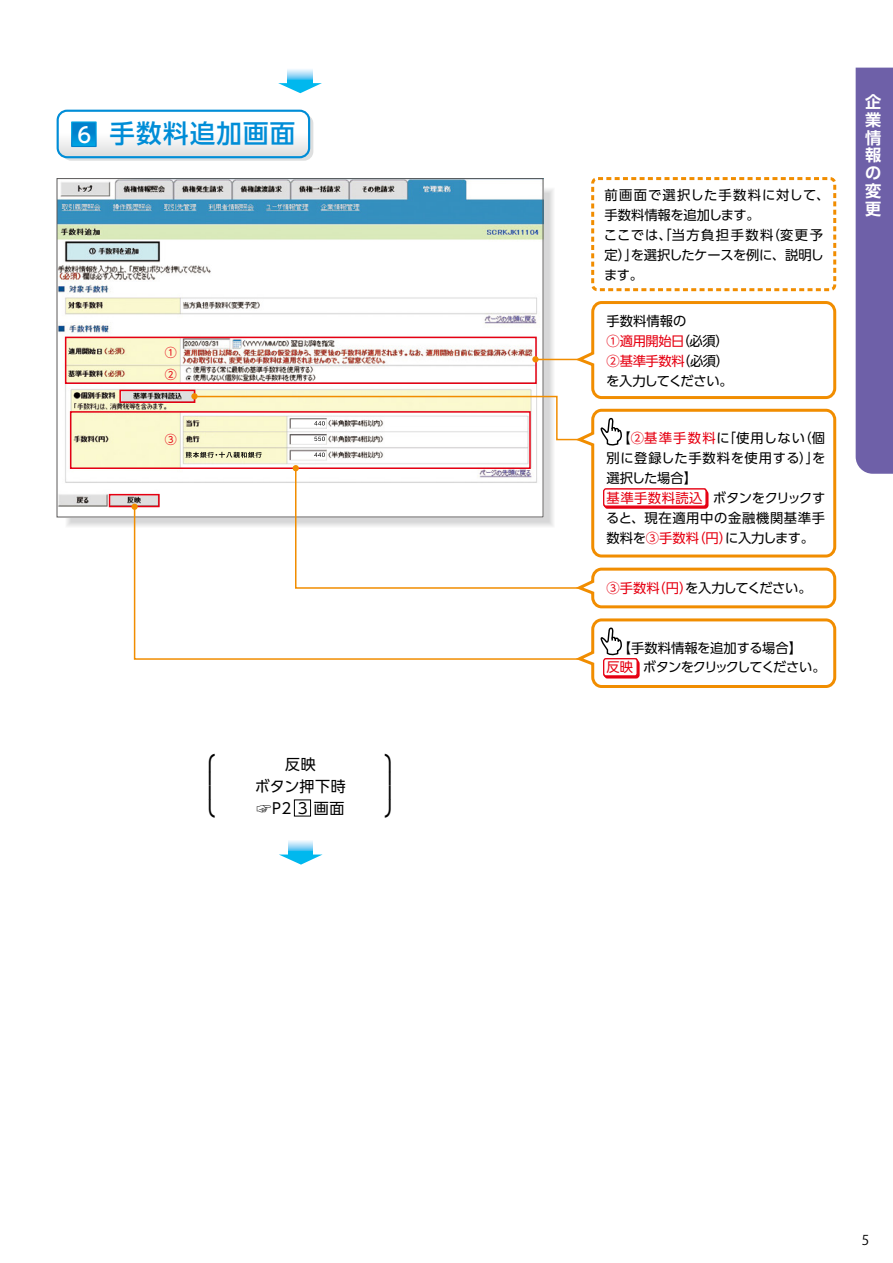
<style>
.page{position:relative;width:893px;height:1263px;background:#fff}
.page>*{position:absolute;margin:0;border:0;box-sizing:border-box;transform-origin:0 0}
.t1{font:500 25.5px "UD Shin Go Pro";letter-spacing:.05em;color:#008dd7}
.t2{font:24.3px/51.6px "Shin Go Pr 6";color:#000;scale:.8 1}
.t3{font:500 21px "UD Shin Go Pro";color:#fff}
.t4{font:700 16.2px/17.9px "UD Shin Go Pro De";color:#fff;text-align:justify}
.t5{font:15px/22px "UD Shin Go Pro";letter-spacing:.04em;color:#000;text-align:center}
.t6{font:13.65px "Shin Go Pr 6";color:#000;scale:1.43 1}
.t7{font:13.5px "Koz Go Pro";color:#000}
.t8{font:13.35px/20px "UD Shin Go Pro";color:#000}
.t9{font:13.35px/20px "UD Shin Go Pro";letter-spacing:-.04em;color:#000}
.t10{font:13.35px "UD Shin Go Pro";color:#e60012}
.t11{font:13.35px/20px "UD Shin Go Pro";letter-spacing:.05em;color:#000}
.t12{font:13.35px "UD Shin Go Pro";letter-spacing:-.035em;color:#000}
.t13{font:13.35px "UD Shin Go Pro";letter-spacing:.085em;color:#000}
.t14{font:13.35px "UD Shin Go Pro";letter-spacing:.045em;color:#000}
.t15{font:13.35px "UD Shin Go Pro";letter-spacing:-.06em;color:#000}
.t16{font:13.35px "UD Shin Go Pro";letter-spacing:.095em;color:#e60012}
.t17{font:13.35px "UD Shin Go Pro";letter-spacing:.035em;color:#e60012}
.t18{font:12px/22px "UD Shin Go Pro";color:#e60012}
.s1{font-family:"Koz Go Pro"}
.s2{color:#000}
.s3{color:#e60012}
</style>
<div class="page">
<img style="left:59px;top:180px;width:482px;height:330px">
<img style="left:186px;top:452px;width:7px;height:6px">
<div style="left:591px;top:177px;width:245px;height:114px;border:3px dashed #f18d00;border-radius:5px"></div>
<svg style="left:278px;top:83px;width:44px;height:10px"></svg>
<svg style="left:288px;top:69px;width:24px;height:16px"></svg>
<div style="left:65px;top:337px;width:472px;height:47px;border:2px solid #e60012"></div>
<div style="left:70px;top:411px;width:461px;height:58px;border:2px solid #e60012"></div>
<svg style="left:579px;top:618px;width:258px;height:70px"></svg>
<div style="left:604px;top:659px;width:33px;height:17px;background:#fff;border-radius:2px"></div>
<div style="left:603px;top:658px;width:35px;height:18px;border:1px solid #e60012;border-radius:2px"></div>
<div style="left:119px;top:390px;width:76px;height:13px;border:2px solid #e60012"></div>
<svg style="left:193px;top:300px;width:644px;height:309px"></svg>
<div style="left:109px;top:494px;width:51px;height:13px;border:2px solid #e60012"></div>
<svg style="left:133px;top:505px;width:449px;height:155px"></svg>
<div style="left:131px;top:504px;width:7px;height:6px;background:#f18d00;border-radius:50%"></div>
<svg style="left:62px;top:114px;width:251px;height:47px"></svg>
<div style="left:57px;top:110px;width:253px;height:48px;border:2px solid #008dd7;border-radius:9px"></div>
<svg style="left:58px;top:111px;width:251px;height:46px"></svg>
<svg style="left:279px;top:854px;width:44px;height:11px"></svg>
<svg style="left:289px;top:840px;width:24px;height:16px"></svg>
<div style="left:294px;top:800px;width:17px;height:16px;border:1px solid #000"></div>
<div style="left:856px;top:68px;width:37px;height:406px;background:#6e60a8"></div>
<h3 class="t3" style="left:77px;top:118px;width:15px">6</h3>
<h1 class="t1" style="left:109px;top:113px;width:188px">手数料追加画面</h1>
<p class="t18" style="left:165px;top:341px;width:13px">1<br>2</p>
<p class="t18" style="left:165px;top:428px;width:13px">3</p>
<h2 class="t2" style="left:200px;top:732px;width:20px">⎧ ⎩</h2>
<p class="t6" style="left:200px;top:768px;width:9px">|</p>
<p class="t6" style="left:200px;top:781px;width:9px">|</p>
<p class="t5" style="left:255px;top:753px;width:93px">反映<br>ボタン押下時<span class="s1">☞</span>P2 3 画面</p>
<h2 class="t2" style="left:380px;top:732px;width:15px">⎫ ⎭</h2>
<p class="t6" style="left:380px;top:768px;width:9px">|</p>
<p class="t6" style="left:380px;top:781px;width:9px">|</p>
<p class="t13" style="left:604px;top:184px;width:227px">前画面で選択した手数料に対して、</p>
<p class="t8" style="left:604px;top:204px;width:157px">手数料情報を追加します。</p>
<p class="t8" style="left:767px;top:224px;width:58px">（変更予</p>
<p class="t8" style="left:631px;top:224px;width:195px;text-indent:-27px">ここでは、「当方負担手数料<br>を選択したケースを例に、説明し</p>
<p class="t8" style="left:604px;top:244px;width:41px">定）」ます。</p>
<p class="t8" style="left:677px;top:311px;width:53px;text-indent:-70px">手数料情報の<br>（必須(</p>
<p class="t10" style="left:607px;top:330px;width:79px">①適用開始日</p>
<p class="t10" style="left:607px;top:350px;width:80px">②基準手数料</p>
<p class="t15" style="left:606px;top:370px;width:128px">を入力してください。</p>
<p class="t8" style="left:677px;top:350px;width:53px">（必須(</p>
<p class="t16" style="left:607px;top:427px;width:125px"><span class="s2">　 【</span>②基準手数料<span class="s2">に</span></p>
<p class="t8" style="left:723px;top:427px;width:84px">「使用しない</p>
<p class="t8" style="left:798px;top:427px;width:28px">（個</p>
<p class="t14" style="left:607px;top:447px;width:214px">別に登録した手数料を使用する）」</p>
<p class="t8" style="left:607px;top:467px;width:92px">選択した場合【</p>
<p class="t12" style="left:713px;top:487px;width:114px">ボタンをクリックす</p>
<p class="t8" style="left:812px;top:447px;width:15px">を</p>
<p class="t17" style="left:607px;top:487px;width:97px">基準手数料読込</p>
<p class="t11" style="left:725px;top:507px;width:101px;text-indent:-119px">ると、現在適用中の金融機関基準手に入力します。</p>
<p class="t10" style="left:607px;top:527px;width:94px"><span class="s2">数料を</span>③手数料</p>
<p class="t10" style="left:692px;top:527px;width:41px">（円）</p>
<p class="t12" style="left:653px;top:577px;width:161px"><span class="s3">（円</span>を入力してください。</p>
<p class="t10" style="left:607px;top:577px;width:55px">③手数料</p>
<p class="t10" style="left:679px;top:577px;width:15px">）</p>
<p class="t9" style="left:643px;top:637px;width:184px;text-indent:-36px">　 【手数料情報を追加する場合【<br>ボタンをクリックしてください。</p>
<p class="t10" style="left:607px;top:657px;width:28px">反映</p>
<p class="t4" style="left:865px;top:92px;width:18px">企業情報の変更</p>
<p class="t7" style="left:862px;top:1231px;width:9px">5</p>
</div>
